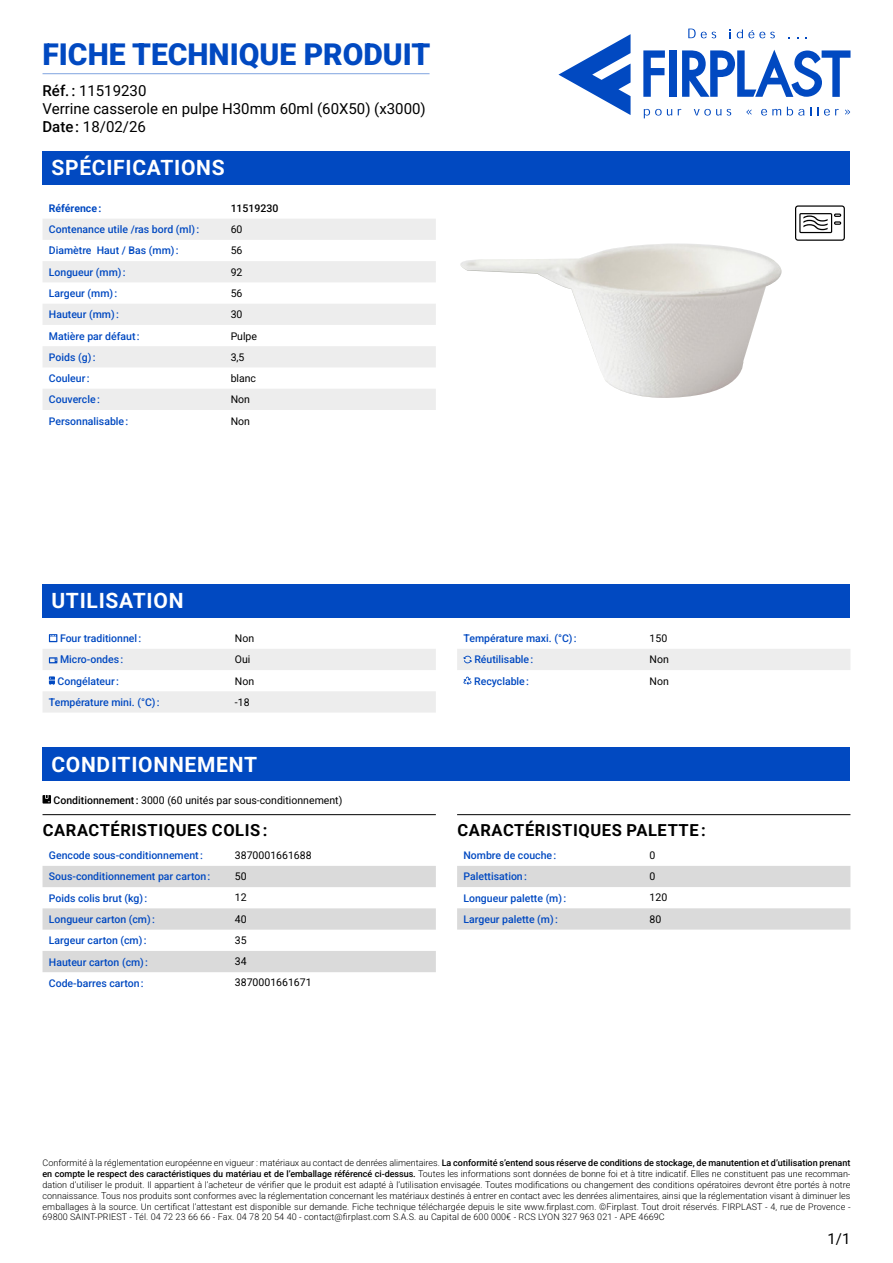
<style>
.page{position:relative;width:893px;height:1263px;background:#fff}
.page>*{position:absolute;margin:0;border:0;box-sizing:border-box;transform-origin:0 0}
.t1{font:900 30px "Roboto";color:#0149c1}
.t2{font:700 21px "Roboto";letter-spacing:.035em;color:#fff}
.t3{font:700 16.5px "Roboto";letter-spacing:.035em;color:#000}
.t4{font:15px/18px "Roboto";color:#000}
.t5{font:500 10.5px "Roboto";color:#0149c1}
.t6{font:10.5px "Roboto";color:#000}
.t7{font:700 10.5px "Roboto";color:#0149c1}
.t8{font:500 10.5px "Roboto";color:#000}
.t9{font:300 9px/10.8px "Roboto";letter-spacing:.01em;color:#000;text-align:justify}
.s1{font-weight:500}
</style>
<div class="page">
<svg style="left:688px;top:29px;width:28px;height:9px"></svg>
<svg style="left:737px;top:29px;width:38px;height:9px"></svg>
<svg style="left:644px;top:109px;width:28px;height:9px"></svg>
<svg style="left:694px;top:109px;width:27px;height:7px"></svg>
<svg style="left:727px;top:109px;width:4px;height:7px"></svg>
<svg style="left:746px;top:109px;width:5px;height:6px"></svg>
<svg style="left:761px;top:109px;width:20px;height:7px"></svg>
<svg style="left:787px;top:107px;width:24px;height:9px"></svg>
<svg style="left:824px;top:109px;width:15px;height:7px"></svg>
<svg style="left:845px;top:109px;width:5px;height:6px"></svg>
<svg style="left:643px;top:50px;width:22px;height:47px"></svg>
<div style="left:670px;top:50px;width:7px;height:47px;background:#0149c1"></div>
<svg style="left:682px;top:50px;width:168px;height:47px"></svg>
<svg style="left:558px;top:34px;width:73px;height:81px"></svg>
<hr style="left:43px;top:73px;width:387px;height:1px;background:#80a4e0">
<div style="left:43px;top:151px;width:807px;height:34px;background:#0149c1"></div>
<svg style="left:43px;top:219px;width:393px;height:191px;fill:#ededed"></svg>
<svg style="left:795px;top:205px;width:50px;height:36px"></svg>
<img style="left:460px;top:244px;width:322px;height:154px">
<div style="left:43px;top:584px;width:807px;height:34px;background:#0149c1"></div>
<svg style="left:49px;top:634px;width:8px;height:8px"></svg>
<svg style="left:43px;top:649px;width:393px;height:64px"></svg>
<div style="left:457px;top:649px;width:393px;height:21px;background:#ededed"></div>
<svg style="left:463px;top:677px;width:9px;height:8px"></svg>
<div style="left:43px;top:747px;width:807px;height:34px;background:#0149c1"></div>
<svg style="left:43px;top:795px;width:8px;height:8px"></svg>
<hr style="left:43px;top:814px;width:393px;height:1px;background:#000">
<svg style="left:43px;top:866px;width:393px;height:106px"></svg>
<hr style="left:457px;top:814px;width:393px;height:1px;background:#000">
<svg style="left:457px;top:866px;width:393px;height:63px"></svg>
<h1 class="t1" style="left:43px;top:33px;width:389px">FICHE TECHNIQUE PRODUIT</h1>
<h3 class="t4" style="left:43px;top:81px;width:385px"><span class="s1">Réf. :</span> 11519230<br>Verrine casserole en pulpe H30mm 60ml (60X50) (x3000)<br><span class="s1">Date :</span> 18/02/26</h3>
<h2 class="t2" style="left:51px;top:153px;width:175px">SPÉCIFICATIONS</h2>
<p class="t7" style="left:49px;top:201px;width:54px">Référence :</p>
<p class="t8" style="left:231px;top:201px;width:49px">11519230</p>
<p class="t5" style="left:49px;top:222px;width:152px">Contenance utile /ras bord (ml) :</p>
<p class="t6" style="left:231px;top:222px;width:13px">60</p>
<p class="t5" style="left:49px;top:243px;width:131px">Diamètre Haut / Bas (mm) :</p>
<p class="t6" style="left:231px;top:243px;width:13px">56</p>
<p class="t5" style="left:49px;top:265px;width:78px">Longueur (mm) :</p>
<p class="t6" style="left:231px;top:265px;width:13px">92</p>
<p class="t5" style="left:49px;top:286px;width:70px">Largeur (mm) :</p>
<p class="t6" style="left:231px;top:286px;width:13px">56</p>
<p class="t5" style="left:49px;top:307px;width:71px">Hauteur (mm) :</p>
<p class="t6" style="left:231px;top:307px;width:13px">30</p>
<p class="t5" style="left:49px;top:328px;width:92px">Matière par défaut :</p>
<p class="t6" style="left:231px;top:328px;width:28px">Pulpe</p>
<p class="t5" style="left:49px;top:350px;width:48px">Poids (g) :</p>
<p class="t6" style="left:231px;top:350px;width:15px">3,5</p>
<p class="t5" style="left:49px;top:371px;width:42px">Couleur :</p>
<p class="t6" style="left:231px;top:371px;width:27px">blanc</p>
<p class="t5" style="left:49px;top:392px;width:52px">Couvercle :</p>
<p class="t6" style="left:231px;top:392px;width:21px">Non</p>
<p class="t5" style="left:49px;top:413px;width:81px">Personnalisable :</p>
<p class="t6" style="left:231px;top:413px;width:21px">Non</p>
<h2 class="t2" style="left:51px;top:586px;width:134px">UTILISATION</h2>
<p class="t5" style="left:60px;top:631px;width:83px">Four traditionnel :</p>
<p class="t6" style="left:235px;top:631px;width:21px">Non</p>
<p class="t5" style="left:60px;top:652px;width:65px">Micro-ondes :</p>
<p class="t6" style="left:235px;top:652px;width:17px">Oui</p>
<p class="t5" style="left:58px;top:674px;width:63px">Congélateur :</p>
<p class="t6" style="left:235px;top:673px;width:21px">Non</p>
<p class="t5" style="left:49px;top:695px;width:112px">Température mini. (°C) :</p>
<p class="t6" style="left:235px;top:695px;width:16px">-18</p>
<h2 class="t2" style="left:51px;top:750px;width:207px">CONDITIONNEMENT</h2>
<p class="t6" style="left:54px;top:792px;width:290px"><span class="s1">Conditionnement :</span> 3000 (60 unités par sous-conditionnement)</p>
<h3 class="t3" style="left:43px;top:819px;width:226px">CARACTÉRISTIQUES COLIS :</h3>
<p class="t5" style="left:49px;top:848px;width:155px">Gencode sous-conditionnement :</p>
<p class="t6" style="left:235px;top:848px;width:78px">3870001661688</p>
<p class="t5" style="left:49px;top:869px;width:163px">Sous-conditionnement par carton :</p>
<p class="t6" style="left:235px;top:869px;width:13px">50</p>
<p class="t5" style="left:49px;top:891px;width:100px">Poids colis brut (kg) :</p>
<p class="t6" style="left:235px;top:890px;width:13px">12</p>
<p class="t5" style="left:49px;top:912px;width:107px">Longueur carton (cm) :</p>
<p class="t6" style="left:235px;top:911px;width:13px">40</p>
<p class="t5" style="left:49px;top:933px;width:99px">Largeur carton (cm) :</p>
<p class="t6" style="left:235px;top:933px;width:13px">35</p>
<p class="t5" style="left:49px;top:954px;width:101px">Hauteur carton (cm) :</p>
<p class="t6" style="left:235px;top:954px;width:13px">34</p>
<p class="t5" style="left:49px;top:976px;width:96px">Code-barres carton :</p>
<p class="t6" style="left:235px;top:975px;width:78px">3870001661671</p>
<p class="t5" style="left:463px;top:631px;width:115px">Température maxi. (°C) :</p>
<p class="t6" style="left:649px;top:631px;width:19px">150</p>
<p class="t5" style="left:474px;top:652px;width:60px">Réutilisable :</p>
<p class="t6" style="left:649px;top:652px;width:21px">Non</p>
<p class="t5" style="left:474px;top:674px;width:56px">Recyclable :</p>
<p class="t6" style="left:649px;top:673px;width:21px">Non</p>
<h3 class="t3" style="left:457px;top:819px;width:250px">CARACTÉRISTIQUES PALETTE :</h3>
<p class="t5" style="left:463px;top:848px;width:94px">Nombre de couche :</p>
<p class="t6" style="left:649px;top:848px;width:7px">0</p>
<p class="t5" style="left:463px;top:869px;width:65px">Palettisation :</p>
<p class="t6" style="left:649px;top:869px;width:7px">0</p>
<p class="t5" style="left:463px;top:890px;width:104px">Longueur palette (m) :</p>
<p class="t6" style="left:649px;top:890px;width:19px">120</p>
<p class="t5" style="left:463px;top:912px;width:96px">Largeur palette (m) :</p>
<p class="t6" style="left:649px;top:911px;width:13px">80</p>
<p class="t9" style="left:43px;top:1157px;width:810px">Conformité à la réglementation européenne en vigueur : matériaux au contact de denrées alimentaires. <span class="s1">La conformité s’entend sous réserve de conditions de stockage, de manutention et d’utilisation prenant en compte le respect des caractéristiques du matériau et de l’emballage référencé ci-dessus.</span> Toutes les informations sont données de bonne foi et à titre indicatif. Elles ne constituent pas une recomman&shy;dation d’utiliser le produit. Il appartient à l’acheteur de vérifier que le produit est adapté à l’utilisation envisagée. Toutes modifications ou changement des conditions opératoires devront être portés à notre connaissance. Tous nos produits sont conformes avec la réglementation concernant les matériaux destinés à entrer en contact avec les denrées alimentaires, ainsi que la réglementation visant à diminuer les emballages à la source. Un certificat l’attestant est disponible sur demande. Fiche technique téléchargée depuis le site www.firplast.com. ©Firplast. Tout droit réservés. FIRPLAST - 4, rue de Provence - 69800 SAINT-PRIEST - Tél. 04 72 23 66 66 - Fax. 04 78 20 54 40 - contact@firplast.com S.A.S. au Capital de 600 000€ - RCS LYON 327 963 021 - APE 4669C</p>
<h3 class="t4" style="left:827px;top:1229px;width:25px">1/1</h3>
</div>
